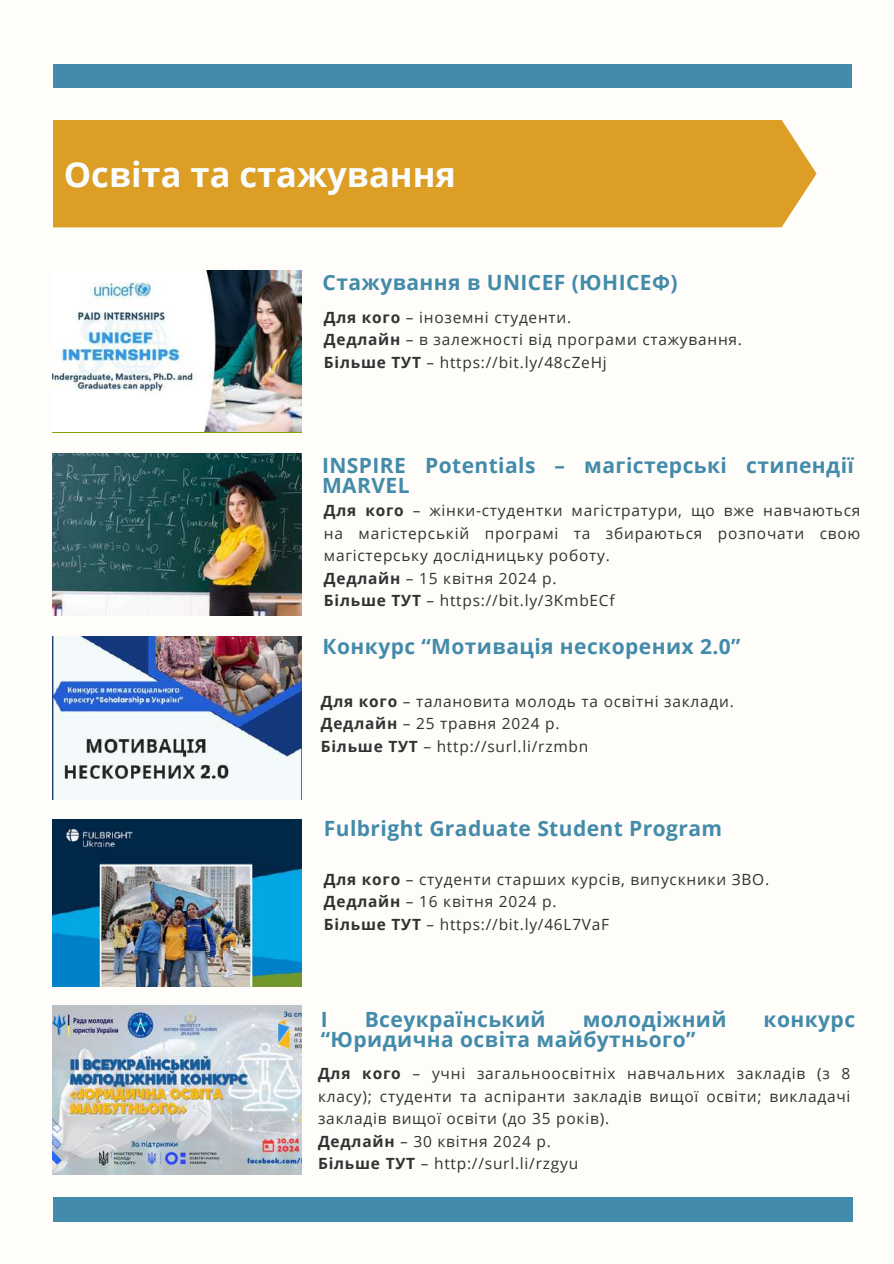
<style>
.page{position:relative;width:894px;height:1264px;background:#fff}
.page>*{position:absolute;margin:0;border:0;box-sizing:border-box;transform-origin:0 0}
.t1{font:700 34.5px "Open Sans";color:#fafdfd}
.t2{font:700 21px/20.2px "Open Sans";letter-spacing:.02em;color:#438baa}
.t3{font:15.45px/22.5px "Open Sans";letter-spacing:.05em;color:#323232}
.s1{font-weight:700}
</style>
<div class="page">
<div style="left:0;top:0;width:893px;height:1263px;background:#fffdfa"></div>
<div style="left:53px;top:64px;width:797px;height:24px;background:#438baa"></div>
<div style="left:53px;top:1197px;width:799px;height:24px;background:#438baa"></div>
<div style="left:53px;top:120px;width:763px;height:107px;background:#dc9e25"></div>
<img style="left:53px;top:271px;width:248px;height:161px">
<img style="left:53px;top:453px;width:248px;height:162px">
<img style="left:53px;top:819px;width:248px;height:167px">
<img style="left:53px;top:636px;width:248px;height:163px">
<img style="left:53px;top:1005px;width:248px;height:169px">
<h1 class="t1" style="left:64px;top:150px;width:393px">Освіта та стажування</h1>
<h2 class="t2" style="left:322px;top:271px;width:356px">Стажування в UNICEF (ЮНІСЕФ)</h2>
<p class="t3" style="left:324px;top:305px;width:419px"><span class="s1">Для кого</span> – іноземні студенти.<br><span class="s1">Дедлайн</span> – в залежності від програми стажування.<br><span class="s1">Більше ТУТ</span> – https://bit.ly/48cZeHj</p>
<h2 class="t2" style="left:322px;top:454px;width:533px">INSPIRE Potentials – магістерські стипендії<br>MARVEL</h2>
<p class="t3" style="left:324px;top:499px;width:538px"><span class="s1">Для кого</span> – жінки-студентки магістратури, що вже навчаються на магістерській програмі та збираються розпочати свою магістерську дослідницьку роботу.<br><span class="s1">Дедлайн</span> – 15 квітня 2024 р.<br><span class="s1">Більше ТУТ</span> – https://bit.ly/3KmbECf</p>
<h2 class="t2" style="left:322px;top:636px;width:419px">Конкурс “Мотивація нескорених 2.0”</h2>
<p class="t3" style="left:321px;top:689px;width:414px"><span class="s1">Для кого</span> – талановита молодь та освітні заклади.<br><span class="s1">Дедлайн</span> – 25 травня 2024 р.<br><span class="s1">Більше ТУТ</span> – http://surl.li/rzmbn</p>
<h2 class="t2" style="left:324px;top:818px;width:399px">Fulbright Graduate Student Program</h2>
<p class="t3" style="left:324px;top:867px;width:446px"><span class="s1">Для кого</span> – студенти старших курсів, випускники ЗВО.<br><span class="s1">Дедлайн</span> – 16 квітня 2024 р.<br><span class="s1">Більше ТУТ</span> – https://bit.ly/46L7VaF</p>
<h2 class="t2" style="left:321px;top:1008px;width:8px">І</h2>
<h2 class="t2" style="left:364px;top:1008px;width:182px">Всеукраїнський</h2>
<h2 class="t2" style="left:582px;top:1008px;width:145px">молодіжний</h2>
<h2 class="t2" style="left:763px;top:1008px;width:93px">конкурс</h2>
<h2 class="t2" style="left:321px;top:1028px;width:376px">“Юридична освіта майбутнього”</h2>
<p class="t3" style="left:318px;top:1062px;width:533px"><span class="s1">Для кого</span> – учні загальноосвітніх навчальних закладів (з 8 класу); студенти та аспіранти закладів вищої освіти; викладачі закладів вищої освіти (до 35 років).<br><span class="s1">Дедлайн</span> – 30 квітня 2024 р.<br><span class="s1">Більше ТУТ</span> – http://surl.li/rzgyu</p>
</div>
